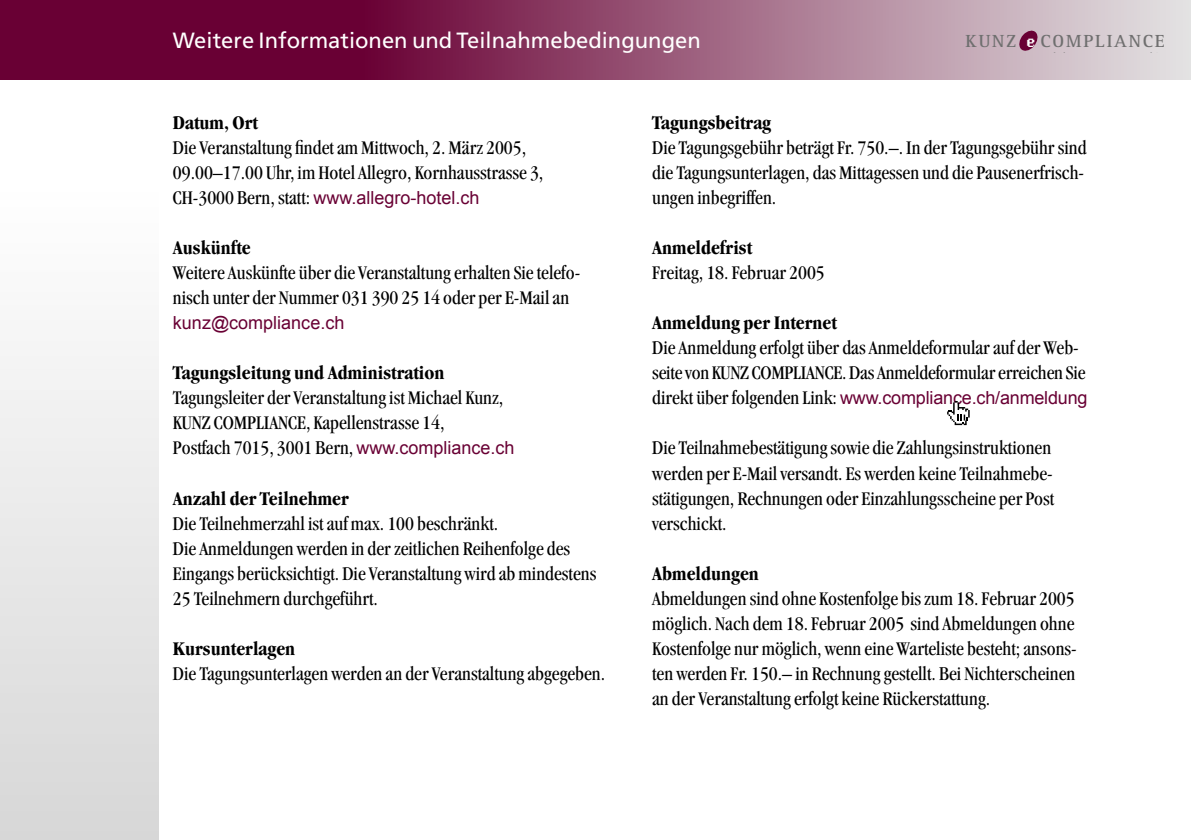
<style>
.page{position:relative;width:1191px;height:840px;background:#fff}
.page>*{position:absolute;margin:0;border:0;box-sizing:border-box;transform-origin:0 0}
.t1{font:22px "Frutiger";color:#fff}
.t2{font:21.4px "Oakland Ten";color:#fff}
.t3{font:condensed 20px/25px "Garamond";color:#000}
.t4{font:700 condensed 20px "Garamond";color:#000}
.t5{font:18px "Arial";color:#690034}
.t6{font:700 18px "Rotis Serif";letter-spacing:.1em;color:#6f6f6f}
.s1{font-family:"Garamond";font-stretch:condensed;font-size:20px;color:#000}
.s2{font-family:"Arial";font-stretch:normal;font-size:18px;color:#690034}
</style>
<div class="page">
<div style="left:0;top:0;width:367px;height:79px;background:#690034"></div>
<div style="left:362px;top:0;width:829px;height:79px;background:linear-gradient(to right,#6b0437,#e6e7e6)"></div>
<div style="left:0;top:187px;width:159px;height:652px;background:linear-gradient(to bottom,#fff,#d7d7d7)"></div>
<svg style="left:1018px;top:30px;width:20px;height:22px"></svg>
<svg style="left:947px;top:401px;width:22px;height:24px"></svg>
<p class="t1" style="left:173px;top:27px;width:529px">Weitere Informationen und Teilnahmebedingungen</p>
<p class="t6" style="left:965px;top:31px;width:52px">KUNZ</p>
<p class="t6" style="left:1040px;top:31px;width:126px">COMPLIANCE</p>
<p class="t2" style="left:1026px;top:34px;width:11px">e</p>
<p class="t4" style="left:173px;top:111px;width:87px">Datum, Ort</p>
<p class="t3" style="left:173px;top:135px;width:355px">Die Veranstaltung findet am Mittwoch, 2. März 2005,</p>
<p class="t3" style="left:173px;top:160px;width:372px">09.00–17.00 Uhr, im Hotel Allegro, Kornhausstrasse 3,</p>
<p class="t5" style="left:173px;top:188px;width:308px"><span class="s1">CH-3000 Bern, statt:</span> www.allegro-hotel.ch</p>
<p class="t4" style="left:173px;top:236px;width:79px">Auskünfte</p>
<p class="t3" style="left:173px;top:260px;width:409px">Weitere Auskünfte über die Veranstaltung erhalten Sie telefo&shy;nisch unter der Nummer 031 390 25 14 oder per E-Mail an</p>
<p class="t5" style="left:173px;top:313px;width:173px">kunz@compliance.ch</p>
<p class="t4" style="left:173px;top:361px;width:273px">Tagungsleitung und Administration</p>
<p class="t3" style="left:173px;top:385px;width:332px">Tagungsleiter der Veranstaltung ist Michael Kunz,</p>
<p class="t3" style="left:173px;top:410px;width:273px">KUNZ COMPLIANCE, Kapellenstrasse 14,</p>
<p class="t3" style="left:173px;top:435px;width:343px">Postfach 7015, 3001 Bern, <span class="s2">www.compliance.ch</span></p>
<p class="t4" style="left:173px;top:486px;width:177px">Anzahl der Teilnehmer</p>
<p class="t3" style="left:173px;top:510px;width:327px">Die Teilnehmerzahl ist auf max. 100 beschränkt.</p>
<p class="t3" style="left:173px;top:535px;width:425px">Die Anmeldungen werden in der zeitlichen Reihenfolge des<br>Eingangs berücksichtigt. Die Veranstaltung wird ab mindestens<br>25 Teilnehmern durchgeführt.</p>
<p class="t4" style="left:173px;top:636px;width:124px">Kursunterlagen</p>
<p class="t3" style="left:173px;top:660px;width:434px">Die Tagungsunterlagen werden an der Veranstaltung abgegeben.</p>
<p class="t4" style="left:652px;top:111px;width:120px">Tagungsbeitrag</p>
<p class="t3" style="left:652px;top:135px;width:436px">Die Tagungsgebühr beträgt Fr. 750.–. In der Tagungsgebühr sind die Tagungsunterlagen, das Mittagessen und die Pausenerfrisch&shy;ungen inbegriffen.</p>
<p class="t4" style="left:652px;top:236px;width:102px">Anmeldefrist</p>
<p class="t3" style="left:652px;top:260px;width:174px">Freitag, 18. Februar 2005</p>
<p class="t4" style="left:652px;top:311px;width:186px">Anmeldung per Internet</p>
<p class="t3" style="left:652px;top:335px;width:435px">Die Anmeldung erfolgt über das Anmeldeformular auf der Web&shy;seite von KUNZ COMPLIANCE. Das Anmeldeformular erreichen Sie</p>
<p class="t5" style="left:652px;top:388px;width:437px"><span class="s1">direkt über folgenden Link:</span> www.compliance.ch/anmeldung</p>
<p class="t3" style="left:652px;top:435px;width:400px">Die Teilnahmebestätigung sowie die Zahlungsinstruktionen</p>
<p class="t3" style="left:652px;top:460px;width:403px;text-align:justify">werden per E-Mail versandt. Es werden keine Teilnahmebe&shy;stätigungen, Rechnungen oder Einzahlungsscheine per Post verschickt.</p>
<p class="t4" style="left:652px;top:561px;width:108px">Abmeldungen</p>
<p class="t3" style="left:652px;top:585px;width:426px;text-align:justify">Abmeldungen sind ohne Kostenfolge bis zum 18. Februar 2005 möglich. Nach dem 18. Februar 2005 sind Abmeldungen ohne Kostenfolge nur möglich, wenn eine Warteliste besteht; ansons&shy;ten werden Fr. 150.– in Rechnung gestellt. Bei Nichterscheinen an der Veranstaltung erfolgt keine Rückerstattung.</p>
</div>
